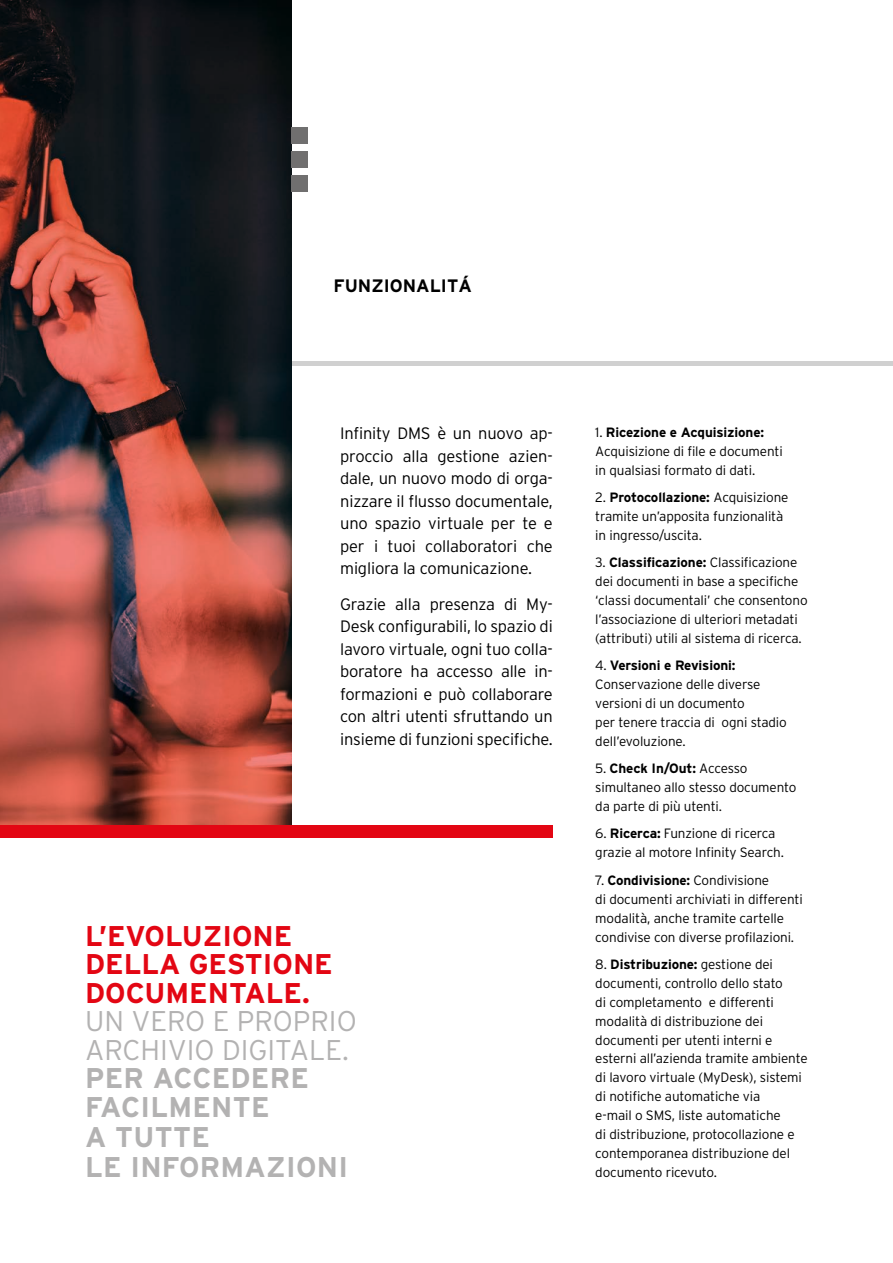
<style>
.page{position:relative;width:893px;height:1263px;background:#fff}
.page>*{position:absolute;margin:0;border:0;box-sizing:border-box;transform-origin:0 0}
.t1{font:700 28.5px/29.5px "Interstate";letter-spacing:.01em;color:#b3b2b2}
.t2{font:700 28.5px/28.5px "Interstate";color:#e30613}
.t3{font:300 28.5px/28.5px "Interstate";color:#b3b2b2}
.t4{font:700 18px "Interstate";color:#000}
.t5{font:300 16.5px/22.5px "Interstate";letter-spacing:-.015em;color:#000;text-align:justify}
.t6{font:300 13.5px/18.9px "Interstate";letter-spacing:-.01em;color:#000}
.s1{font-weight:700}
</style>
<div class="page">
<div style="left:0;top:361px;width:893px;height:5px;background:#d0d0d0"></div>
<img style="left:0;top:0;width:291px;height:825px">
<div style="left:0;top:825px;width:553px;height:13px;background:#e30613"></div>
<div style="left:291px;top:128px;width:16px;height:16px;background:#706f6f"></div>
<div style="left:291px;top:151px;width:16px;height:17px;background:#706f6f"></div>
<div style="left:291px;top:175px;width:16px;height:16px;background:#706f6f"></div>
<h2 class="t4" style="left:333px;top:275px;width:140px">FUNZIONALITÁ</h2>
<p class="t5" style="left:340px;top:422px;width:214px">Infinity DMS è un nuovo ap&shy;proccio alla gestione azien&shy;dale, un nuovo modo di orga&shy;nizzare il flusso documentale, uno spazio virtuale per te e per i tuoi collaboratori che migliora la comunicazione.</p>
<p class="t5" style="left:340px;top:592px;width:214px">Grazie alla presenza di My-Desk configurabili, lo spazio di lavoro virtuale, ogni tuo colla&shy;boratore ha accesso alle in&shy;formazioni e può collaborare con altri utenti sfruttando un insieme di funzioni specifiche.</p>
<h1 class="t2" style="left:85px;top:921px;width:249px">L’EVOLUZIONE<br>DELLA GESTIONE<br>DOCUMENTALE.</h1>
<h1 class="t3" style="left:85px;top:1006px;width:273px">UN VERO E PROPRIO<br>ARCHIVIO DIGITALE.</h1>
<h1 class="t1" style="left:85px;top:1063px;width:265px">PER ACCEDERE<br>FACILMENTE<br>A TUTTE<br>LE INFORMAZIONI</h1>
<p class="t6" style="left:595px;top:422px;width:189px">1. <span class="s1">Ricezione e Acquisizione:<br></span>Acquisizione di file e documenti in qualsiasi formato di dati.</p>
<p class="t6" style="left:595px;top:488px;width:195px">2. <span class="s1">Protocollazione:</span> Acquisizione tramite un’apposita funzionalità in ingresso/uscita.</p>
<p class="t6" style="left:595px;top:553px;width:214px">3. <span class="s1">Classificazione:</span> Classificazione dei documenti in base a specifiche ‘classi documentali’ che consentono l’associazione di ulteriori metadati (attributi) utili al sistema di ricerca.</p>
<p class="t6" style="left:595px;top:656px;width:193px">4. <span class="s1">Versioni e Revisioni:<br></span>Conservazione delle diverse versioni di un documento<br>per tenere traccia di ogni stadio dell’evoluzione.</p>
<p class="t6" style="left:595px;top:759px;width:203px">5. <span class="s1">Check In/Out:</span> Accesso simultaneo allo stesso documento da parte di più utenti.</p>
<p class="t6" style="left:595px;top:824px;width:190px">6. <span class="s1">Ricerca:</span> Funzione di ricerca grazie al motore Infinity Search.</p>
<p class="t6" style="left:595px;top:870px;width:209px">7. <span class="s1">Condivisione:</span> Condivisione<br>di documenti archiviati in differenti modalità, anche tramite cartelle condivise con diverse profilazioni.</p>
<p class="t6" style="left:595px;top:954px;width:214px">8. <span class="s1">Distribuzione:</span> gestione dei documenti, controllo dello stato<br>di completamento e differenti modalità di distribuzione dei documenti per utenti interni e esterni all’azienda tramite ambiente di lavoro virtuale (MyDesk), sistemi di notifiche automatiche via<br>e-mail o SMS, liste automatiche<br>di distribuzione, protocollazione e contemporanea distribuzione del documento ricevuto.</p>
</div>
